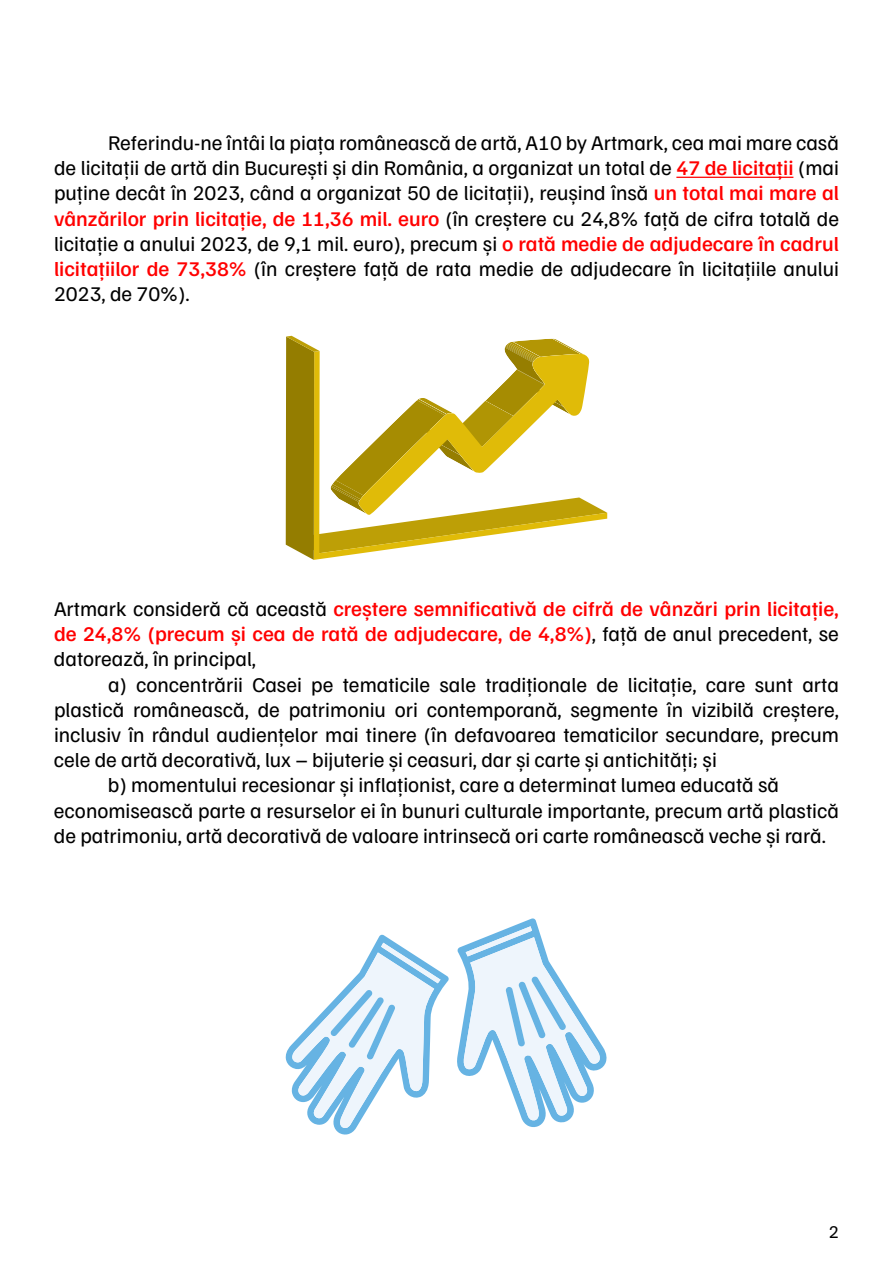
<style>
.page{position:relative;width:893px;height:1263px;background:#fff}
.page>*{position:absolute;margin:0;border:0;box-sizing:border-box;transform-origin:0 0}
.t1{font:21px/25.2px "Familjen Grotesk";color:#000;text-align:justify}
.t2{font:500 21px/25.2px "Familjen Grotesk";color:#f00;text-align:justify}
.t3{font:18px "Familjen Grotesk";color:#000}
.s1{font-weight:500;color:#f00}
.s2{font-weight:400;color:#000}
</style>
<div class="page">
<hr style="left:676px;top:177px;width:117px;height:1px;background:#f00">
<svg style="left:286px;top:336px;width:321px;height:224px"></svg>
<svg style="left:285px;top:935px;width:164px;height:200px"></svg>
<svg style="left:457px;top:918px;width:150px;height:209px"></svg>
<p class="t1" style="left:54px;top:129px;width:786px;text-indent:54px">Referindu-ne întâi la piața românească de artă, A10 by Artmark, cea mai mare casă de licitații de artă din București și din România, a organizat un total de <span class="s1">47 de licitații</span> (mai puține decât în 2023, când a organizat 50 de licitații), reușind însă <span class="s1">un total mai mare al vânzărilor prin licitație, de 11,36 mil. euro</span> (în creștere cu 24,8% față de cifra totală de licitație a anului 2023, de 9,1 mil. euro), precum și <span class="s1">o rată medie de adjudecare în cadrul licitațiilor de 73,38%</span> (în creștere față de rata medie de adjudecare în licitațiile anului 2023, de 70%).</p>
<p class="t2" style="left:54px;top:595px;width:786px"><span class="s2">Artmark consideră că această</span> creștere semnificativă de cifră de vânzări prin licitație, de 24,8% (precum și cea de rată de adjudecare, de 4,8%)<span class="s2">, față de anul precedent, se datorează, în principal,</span></p>
<p class="t1" style="left:108px;top:671px;width:732px">a) concentrării Casei pe tematicile sale tradiționale de licitație, care sunt arta</p>
<p class="t1" style="left:54px;top:696px;width:786px">plastică românească, de patrimoniu ori contemporană, segmente în vizibilă creștere,</p>
<p class="t1" style="left:54px;top:721px;width:786px">inclusiv în rândul audiențelor mai tinere (în defavoarea tematicilor secundare, precum</p>
<p class="t1" style="left:54px;top:746px;width:664px">cele de artă decorativă, lux – bijuterie și ceasuri, dar și carte și antichități; și</p>
<p class="t1" style="left:108px;top:772px;width:672px">b) momentului recesionar și inflaționist, care a determinat lumea educată să</p>
<p class="t1" style="left:54px;top:797px;width:786px">economisească parte a resurselor ei în bunuri culturale importante, precum artă plastică</p>
<p class="t1" style="left:54px;top:822px;width:773px">de patrimoniu, artă decorativă de valoare intrinsecă ori carte românească veche și rară.</p>
<p class="t3" style="left:829px;top:1220px;width:12px">2</p>
</div>
